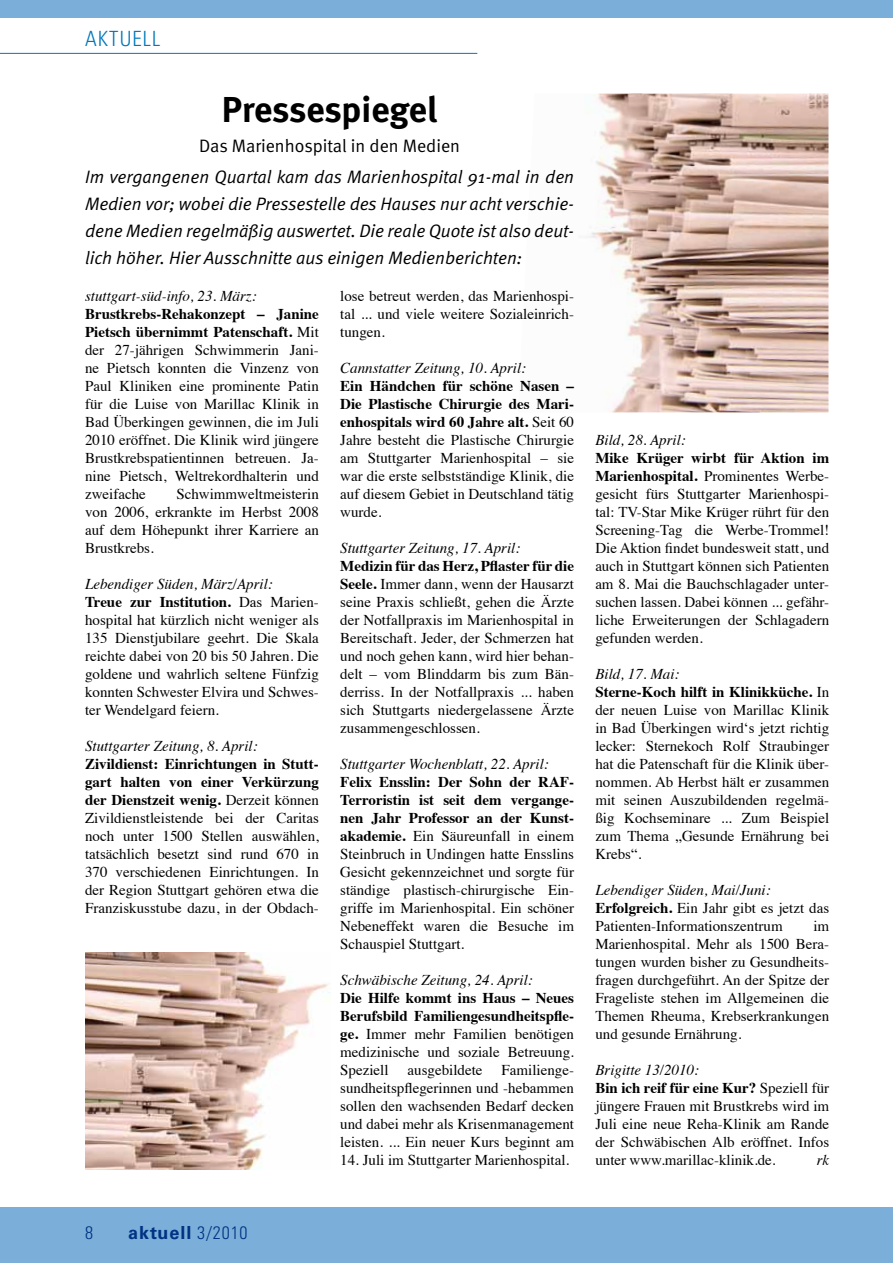
<style>
.page{position:relative;width:893px;height:1263px;background:#fff}
.page>*{position:absolute;margin:0;border:0;box-sizing:border-box;transform-origin:0 0}
.t1{font:700 36px "Meta";letter-spacing:-.005em;color:#000}
.t2{font:300 condensed 21px "Univers";letter-spacing:.05em;color:#0078bb}
.t3{font:italic 18px/27px "Meta Normal";color:#000;text-align:justify}
.t4{font:18px "Meta Normal";color:#000}
.t5{font:700 18px "Univers";letter-spacing:.05em;color:#003382}
.t6{font:300 condensed 18px "Univers";color:#003382}
.t7{font:15px/18px "Times";color:#000;text-align:justify}
.t8{font:italic 15px "Times";color:#000}
.s1{font-weight:700}
.s2{font-style:italic}
.s3{font-weight:300;font-stretch:condensed}
</style>
<div class="page">
<div style="left:0;top:1208px;width:893px;height:55px;background:#7bafda"></div>
<hr style="left:0;top:53px;width:477px;height:1px;background:#0078bb">
<div style="left:0;top:0;width:893px;height:17px;background:#7bafda"></div>
<img style="left:587px;top:94px;width:241px;height:318px">
<img style="left:85px;top:952px;width:246px;height:217px">
<h2 class="t2" style="left:85px;top:26px;width:77px">AKTUELL</h2>
<h1 class="t1" style="left:222px;top:88px;width:217px">Pressespiegel</h1>
<p class="t4" style="left:199px;top:135px;width:263px">Das Marienhospital in den Medien</p>
<p class="t3" style="left:85px;top:163px;width:491px">Im vergangenen Quartal kam das Marienhospital 91-mal in den Medien vor; wobei die Pressestelle des Hauses nur acht verschie&shy;dene Medien regelmäßig auswertet. Die reale Quote ist also deut&shy;lich höher. Hier Ausschnitte aus einigen Medienberichten:</p>
<p class="t7" style="left:340px;top:286px;width:235px">lose betreut werden, das Marienhospi&shy;tal ... und viele weitere Sozialeinrich&shy;tungen.</p>
<p class="t8" style="left:340px;top:355px;width:187px">Cannstatter Zeitung, 10. April:</p>
<p class="t7" style="left:340px;top:376px;width:235px"><span class="s1">Ein Händchen für schöne Nasen – Die Plastische Chirurgie des Mari&shy;enhospitals wird 60 Jahre alt.</span> Seit 60<br>Jahre besteht die Plastische Chirurgie am Stuttgarter Marienhospital – sie war die erste selbstständige Klinik, die auf diesem Gebiet in Deutschland tätig wurde.</p>
<p class="t8" style="left:340px;top:535px;width:182px">Stuttgarter Zeitung, 17. April:</p>
<p class="t7" style="left:340px;top:556px;width:235px"><span class="s1">Medizin für das Herz, Pflaster für die Seele.</span> Immer dann, wenn der Hausarzt seine Praxis schließt, gehen die Ärzte der Notfallpraxis im Marienhospital in Bereitschaft. Jeder, der Schmerzen hat und noch gehen kann, wird hier behan&shy;delt – vom Blinddarm bis zum Bän&shy;derriss. In der Notfallpraxis ... haben sich Stuttgarts niedergelassene Ärzte zusammengeschlossen.</p>
<p class="t8" style="left:340px;top:751px;width:210px">Stuttgarter Wochenblatt, 22. April:</p>
<p class="t7" style="left:340px;top:772px;width:235px"><span class="s1">Felix Ensslin: Der Sohn der RAF-Terroristin ist seit dem vergange&shy;nen Jahr Professor an der Kunst&shy;akademie.</span> Ein Säureunfall in einem Steinbruch in Undingen hatte Ensslins Gesicht gekennzeichnet und sorgte für ständige plastisch-chirurgische Ein&shy;griffe im Marienhospital. Ein schöner Nebeneffekt waren die Besuche im Schauspiel Stuttgart.</p>
<p class="t8" style="left:340px;top:967px;width:194px">Schwäbische Zeitung, 24. April:</p>
<p class="t7" style="left:340px;top:988px;width:235px"><span class="s1">Die Hilfe kommt ins Haus – Neues Berufsbild Familiengesundheitspfle&shy;ge.</span> Immer mehr Familien benötigen medizinische und soziale Betreuung.<br>Speziell</p>
<p class="t8" style="left:85px;top:283px;width:173px">stuttgart-süd-info, 23. März:</p>
<p class="t7" style="left:85px;top:304px;width:235px"><span class="s1">Brustkrebs-Rehakonzept – Janine Pietsch übernimmt Patenschaft.</span> Mit der 27-jährigen Schwimmerin Jani&shy;ne Pietsch konnten die Vinzenz von Paul Kliniken eine prominente Patin für die Luise von Marillac Klinik in Bad Überkingen gewinnen, die im Juli 2010 eröffnet. Die Klinik wird jüngere Brustkrebspatientinnen betreuen. Ja&shy;nine Pietsch, Weltrekordhalterin und zweifache</p>
<p class="t7" style="left:85px;top:484px;width:235px;text-indent:91px">Schwimmweltmeisterin von 2006, erkrankte im Herbst 2008 auf dem Höhepunkt ihrer Karriere an Brustkrebs.</p>
<p class="t7" style="left:85px;top:574px;width:235px;text-align:left"><span class="s2">Lebendiger Süden, März/April:<br></span><span class="s1">Treue zur Institution.</span> Das Marien&shy;hospital hat kürzlich nicht weniger als 135 Dienstjubilare geehrt. Die Skala reichte dabei von 20 bis 50 Jahren. Die goldene und wahrlich seltene Fünfzig konnten Schwester Elvira und Schwes&shy;ter Wendelgard feiern.</p>
<p class="t8" style="left:85px;top:733px;width:174px">Stuttgarter Zeitung, 8. April:</p>
<p class="t7" style="left:85px;top:754px;width:235px"><span class="s1">Zivildienst: Einrichtungen in Stutt&shy;gart halten von einer Verkürzung der Dienstzeit wenig.</span> Derzeit können Zivildienstleistende bei der Caritas noch unter 1500 Stellen auswählen, tatsächlich besetzt sind rund 670 in 370 verschiedenen Einrichtungen. In der Region Stuttgart gehören etwa die Franziskusstube dazu, in der Obdach-</p>
<p class="t7" style="left:340px;top:1060px;width:235px;text-indent:161px">Familienge&shy;sundheitspflegerinnen und -hebammen sollen den wachsenden Bedarf decken und dabei mehr als Krisenmanagement leisten. ... Ein neuer Kurs beginnt am</p>
<p class="t7" style="left:340px;top:1150px;width:231px">14. Juli im Stuttgarter Marienhospital.</p>
<p class="t7" style="left:408px;top:1060px;width:76px">ausgebildete</p>
<p class="t8" style="left:595px;top:427px;width:92px">Bild, 28. April:</p>
<p class="t7" style="left:595px;top:448px;width:235px"><span class="s1">Mike Krüger wirbt für Aktion im Marienhospital.</span> Prominentes Werbe&shy;gesicht fürs Stuttgarter Marienhospi&shy;tal: TV-Star Mike Krüger rührt für den Screening-Tag die Werbe-Trommel!<br>Die Aktion findet bundesweit statt, und auch in Stuttgart können sich Patienten am 8. Mai die Bauchschlagader unter&shy;suchen lassen. Dabei können ... gefähr&shy;liche Erweiterungen der Schlagadern gefunden werden.</p>
<p class="t7" style="left:595px;top:664px;width:235px;text-align:left"><span class="s2">Bild, 17. Mai:<br></span><span class="s1">Sterne-Koch hilft in Klinikküche.</span> In der neuen Luise von Marillac Klinik in Bad Überkingen wird‘s jetzt richtig lecker: Sternekoch Rolf Straubinger hat die Patenschaft für die Klinik über&shy;nommen. Ab Herbst hält er zusammen mit seinen Auszubildenden regelmä&shy;ßig Kochseminare ... Zum Beispiel zum Thema „Gesunde Ernährung bei<br>Krebs“.</p>
<p class="t7" style="left:595px;top:880px;width:235px;text-align:left"><span class="s2">Lebendiger Süden, Mai/Juni:<br></span><span class="s1">Erfolgreich.</span> Ein Jahr gibt es jetzt das<br>Patienten-Informationszentrum</p>
<p class="t7" style="left:595px;top:916px;width:235px;text-indent:218px">im Marienhospital. Mehr als 1500 Bera&shy;tungen wurden bisher zu Gesundheits&shy;fragen durchgeführt. An der Spitze der Frageliste stehen im Allgemeinen die Themen Rheuma, Krebserkrankungen und gesunde Ernährung.</p>
<p class="t7" style="left:595px;top:1060px;width:235px;text-align:left"><span class="s2">Brigitte 13/2010:<br></span><span class="s1">Bin ich reif für eine Kur?</span> Speziell für jüngere Frauen mit Brustkrebs wird im Juli eine neue Reha-Klinik am Rande der Schwäbischen Alb eröffnet. Infos unter www.marillac-klinik.de.</p>
<p class="t8" style="left:817px;top:1147px;width:14px">rk</p>
<p class="t6" style="left:85px;top:1222px;width:9px">8</p>
<p class="t5" style="left:128px;top:1222px;width:121px">aktuell <span class="s3">3/2010</span></p>
</div>
